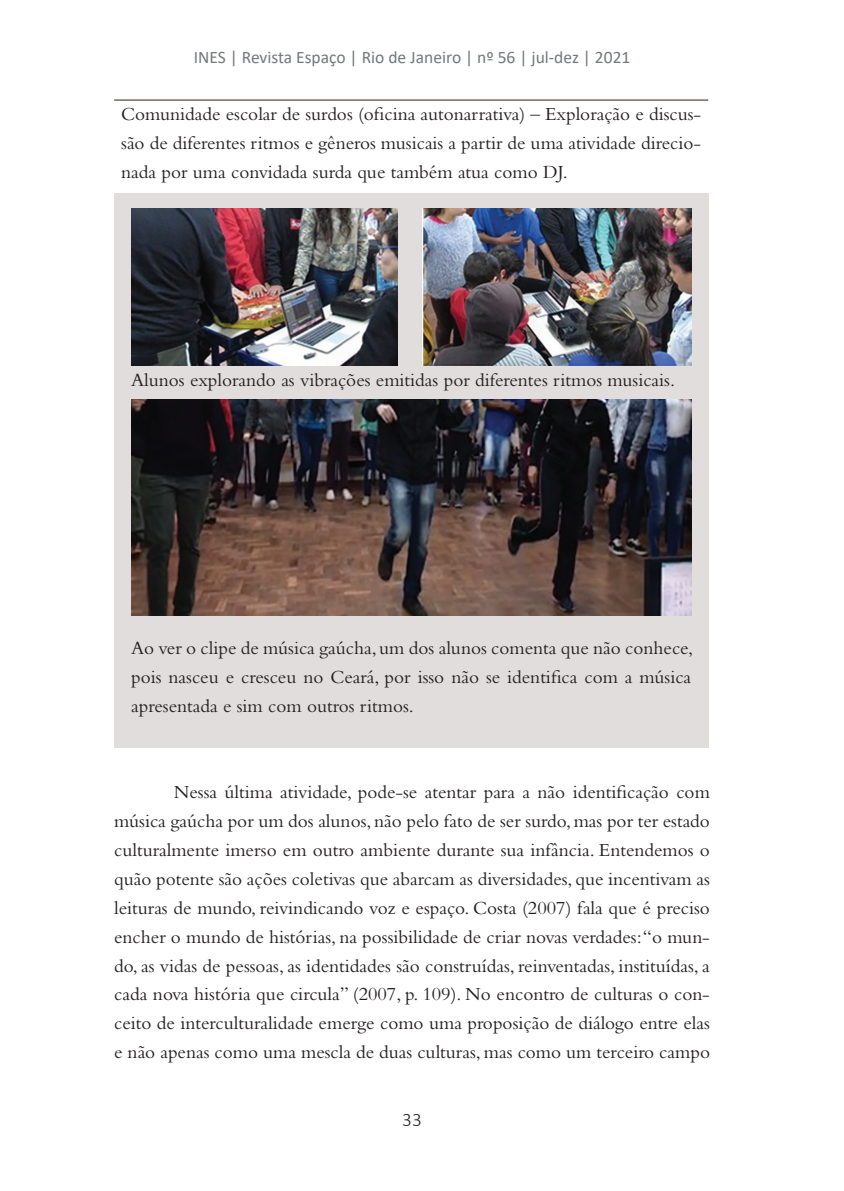
<style>
.page{position:relative;width:844px;height:1191px;background:#fff}
.page>*{position:absolute;margin:0;border:0;box-sizing:border-box;transform-origin:0 0}
.TEXTO{font:19.25px/28.9px "Bembo Std";color:#231f20;text-align:justify}
.t1{font:300 19.25px "Calibri";color:#231f20}
.t2{font:17.5px "Calibri";color:#74787a}
</style>
<div class="page">
<div style="left:114px;top:193px;width:594px;height:554px;background:#e1dddc"></div>
<hr style="left:114px;top:99px;width:594px;height:2px;background:#887c7c">
<img style="left:422px;top:208px;width:269px;height:157px">
<img style="left:131px;top:400px;width:560px;height:215px">
<img style="left:131px;top:208px;width:266px;height:157px">
<p class="t2" style="left:194px;top:45px;width:438px">INES | Revista Espaço | Rio de Janeiro | nº 56 | jul-dez | 2021</p>
<p class="TEXTO" style="left:121px;top:99px;width:581px">Comunidade escolar de surdos (oficina autonarrativa) – Exploração e discus&shy;são de diferentes ritmos e gêneros musicais a partir de uma atividade direcio&shy;nada por uma convidada surda que também atua como DJ.</p>
<p class="TEXTO" style="left:131px;top:365px;width:545px">Alunos explorando as vibrações emitidas por diferentes ritmos musicais.</p>
<p class="TEXTO" style="left:131px;top:633px;width:563px">Ao ver o clipe de música gaúcha, um dos alunos comenta que não conhece, pois nasceu e cresceu no Ceará, por isso não se identifica com a música apresentada e sim com outros ritmos.</p>
<p class="TEXTO" style="left:114px;top:777px;width:597px;text-indent:60px">Nessa última atividade, pode-se atentar para a não identificação com música gaúcha por um dos alunos, não pelo fato de ser surdo, mas por ter estado culturalmente imerso em outro ambiente durante sua infância. Entendemos o quão potente são ações coletivas que abarcam as diversidades, que incentivam as leituras de mundo, reivindicando voz e espaço. Costa (2007) fala que é preciso encher o mundo de histórias, na possibilidade de criar novas verdades: “o mun&shy;do, as vidas de pessoas, as identidades são construídas, reinventadas, instituídas, a cada nova história que circula” (2007, p. 109). No encontro de culturas o con&shy;ceito de interculturalidade emerge como uma proposição de diálogo entre elas e não apenas como uma mescla de duas culturas, mas como um terceiro campo</p>
<p class="t1" style="left:402px;top:1107px;width:21px">33</p>
</div>
